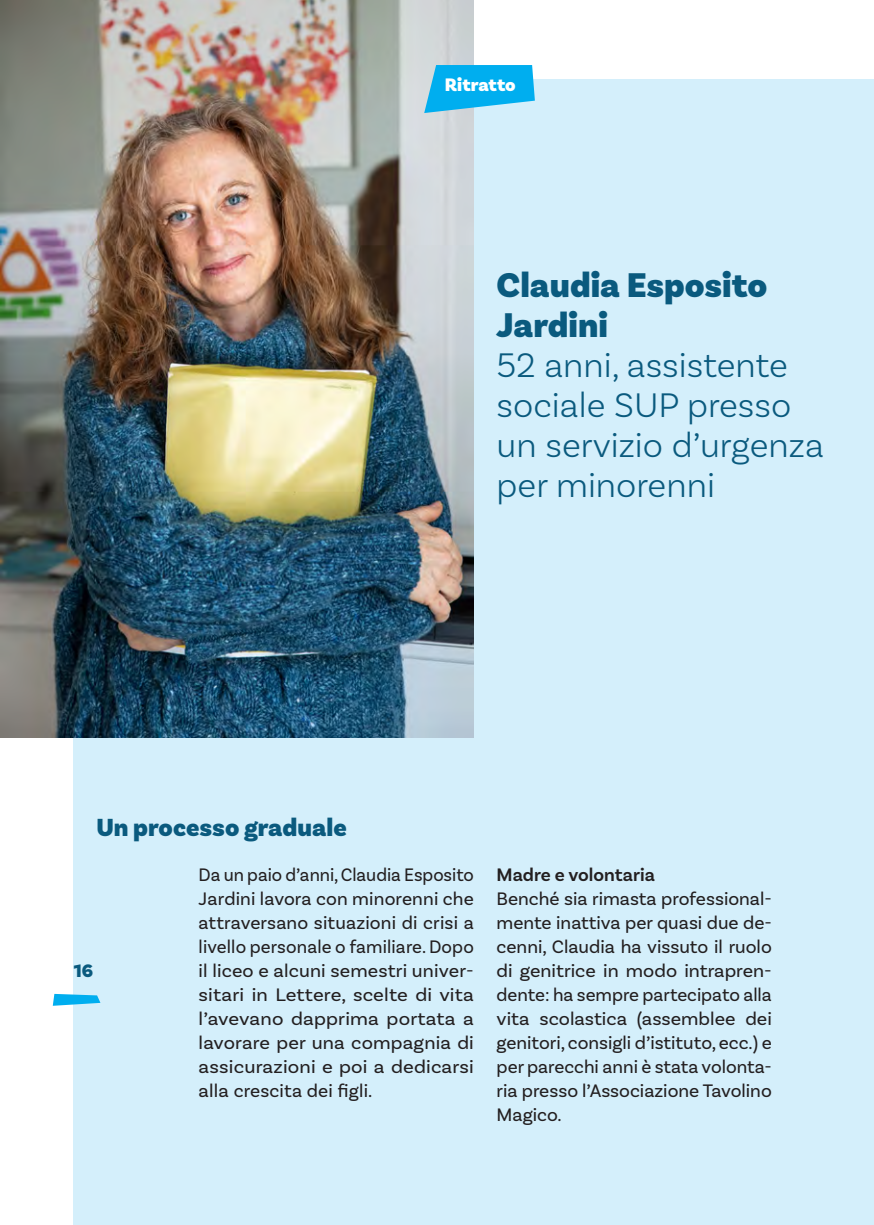
<style>
.page{position:relative;width:874px;height:1225px;background:#fff}
.page>*{position:absolute;margin:0;border:0;box-sizing:border-box;transform-origin:0 0}
.t1{font:300 36px/40px "Basic Sans";color:#0a5a7e}
.t2{font:900 36px/40px "Basic Sans";color:#0a5a7e}
.t3{font:900 26px "Basic Sans";color:#0a5a7e}
.t4{font:19px/24px "Basic Sans";color:#231f20;text-align:justify;scale:.96 1}
.t5{font:19px/24px "Basic Sans";color:#231f20;text-align:justify}
.t6{font:600 19px "Basic Sans";color:#231f20}
.t7{font:900 19px "Basic Sans";color:#fff}
.t8{font:900 19px "Basic Sans";color:#0a5a7e}
</style>
<div class="page">
<div style="left:74px;top:79px;width:799px;height:1146px;background:#d4effb"></div>
<img style="left:0;top:0;width:473px;height:737px">
<svg style="left:53px;top:994px;width:47px;height:11px"></svg>
<svg style="left:424px;top:65px;width:110px;height:48px;background:#27b8ee"></svg>
<p class="t7" style="left:444px;top:73px;width:72px">Ritratto</p>
<h2 class="t3" style="left:96px;top:811px;width:252px">Un processo graduale</h2>
<h1 class="t2" style="left:496px;top:266px;width:272px">Claudia Esposito<br>Jardini</h1>
<h1 class="t1" style="left:496px;top:344px;width:329px">52 anni, assistente sociale SUP presso un servizio d’urgenza per minorenni</h1>
<p class="t8" style="left:74px;top:959px;width:21px">16</p>
<p class="t4" style="left:198px;top:863px;width:288px">Da un paio d’anni, Claudia Esposito Jardini lavora con minorenni che attraversano situazioni di crisi a livello personale o familiare. Dopo il liceo e alcuni semestri univer&shy;sitari in Lettere, scelte di vita l’avevano dapprima portata a lavorare per una compagnia di assicurazioni e poi a dedicarsi alla crescita dei figli.</p>
<p class="t6" style="left:496px;top:863px;width:160px">Madre e volontaria</p>
<p class="t5" style="left:496px;top:887px;width:276px">Benché sia rimasta professional&shy;mente inattiva per quasi due de&shy;cenni, Claudia ha vissuto il ruolo di genitrice in modo intrapren&shy;dente: ha sempre partecipato alla vita scolastica (assemblee dei genitori, consigli d’istituto, ecc.) e per parecchi anni è stata volonta&shy;ria presso l’Associazione Tavolino Magico.</p>
</div>
